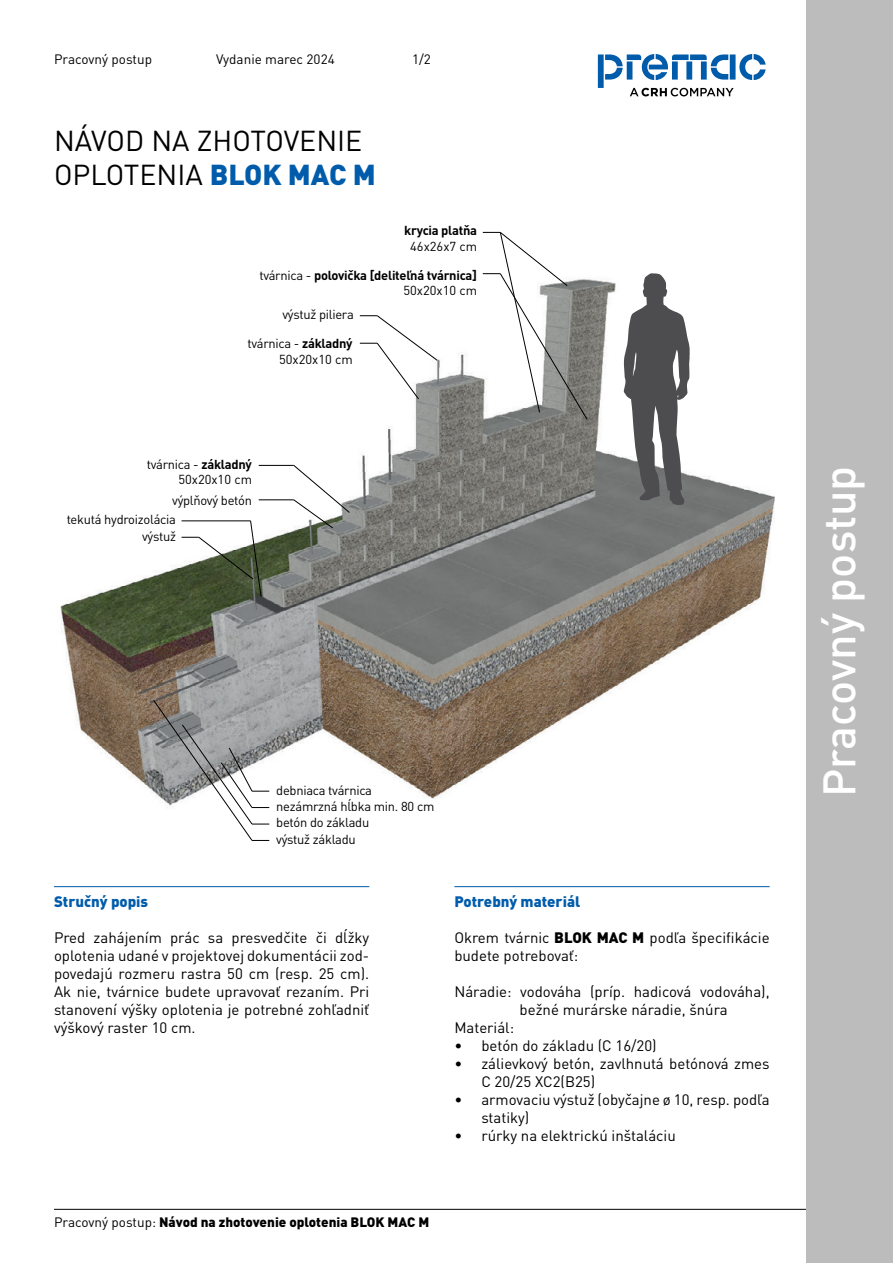
<style>
.page{position:relative;width:893px;height:1263px;background:#fff}
.page>*{position:absolute;margin:0;border:0;box-sizing:border-box;transform-origin:0 0}
.t1{font:500 45px "DIN Pro";color:#fff}
.t2{font:28.5px/34.2px "DIN Pro";color:#000}
.t3{font:15px/18px "DIN Pro";color:#000}
.t4{font:900 15px "DIN Pro";color:#005cab}
.t5{font:900 13.5px "DIN Pro";color:#000}
.t6{font:13.5px "DIN Pro";color:#000}
.t7{font:12.9px/16.2px "DIN Pro";letter-spacing:-.02em;color:#000}
.t8{font:12.9px/15.5px "DIN Pro";color:#000;text-align:right}
.t9{font:700 12.9px/15.5px "DIN Pro";letter-spacing:-.02em;color:#000;text-align:right}
.s1{font-weight:900;color:#005cab}
.s2{font-weight:400}
.s3{font-weight:700}
.s4{font-weight:900}
</style>
<div class="page">
<svg style="left:598px;top:54px;width:168px;height:42px"></svg>
<hr style="left:54px;top:1209px;width:785px;height:1px;background:#000">
<div style="left:806px;top:0;width:87px;height:1263px;background:#bbbcbb"></div>
<hr style="left:54px;top:886px;width:315px;height:1px;background:#005cab">
<hr style="left:454px;top:886px;width:316px;height:1px;background:#005cab">
<img style="left:60px;top:231px;width:714px;height:610px">
<svg style="left:153px;top:700px;width:116px;height:141px"></svg>
<svg style="left:182px;top:520px;width:79px;height:77px"></svg>
<hr style="left:259px;top:500px;width:35px;height:1px;background:#000">
<hr style="left:259px;top:465px;width:35px;height:1px;background:#000">
<svg style="left:293px;top:465px;width:57px;height:63px"></svg>
<svg style="left:360px;top:315px;width:78px;height:84px"></svg>
<svg style="left:483px;top:232px;width:104px;height:188px"></svg>
<svg style="left:623px;top:273px;width:67px;height:232px"></svg>
<p class="t6" style="left:54px;top:50px;width:100px">Pracovný postup</p>
<p class="t6" style="left:216px;top:50px;width:120px">Vydanie marec 2024</p>
<p class="t6" style="left:412px;top:50px;width:20px">1/2</p>
<h2 class="t2" style="left:54px;top:123px;width:323px">NÁVOD NA ZHOTOVENIE<br>OPLOTENIA <span class="s1">BLOK MAC M</span></h2>
<p class="t9" style="left:404px;top:222px;width:74px">krycia platňa</p>
<p class="t8" style="left:410px;top:238px;width:68px">46x26x7 cm</p>
<p class="t9" style="left:259px;top:267px;width:219px"><span class="s2">tvárnica -</span> polovička [deliteľná tvárnica]<br><span class="s2">50x20x10 cm</span></p>
<p class="t7" style="left:282px;top:305px;width:73px">výstuž piliera</p>
<p class="t8" style="left:247px;top:335px;width:107px">tvárnica - <span class="s3">základný<br></span>50x20x10 cm</p>
<p class="t8" style="left:147px;top:456px;width:107px">tvárnica - <span class="s3">základný<br></span>50x20x10 cm</p>
<p class="t7" style="left:67px;top:490px;width:187px;line-height:19.2px;text-indent:105px">výplňový betón tekutá hydroizolácia</p>
<p class="t7" style="left:142px;top:528px;width:35px">výstuž</p>
<p class="t7" style="left:276px;top:782px;width:160px">debniaca tvárnica nezámrzná hĺbka min. 80 cm betón do základu<br>výstuž základu</p>
<p class="t4" style="left:54px;top:891px;width:96px">Stručný popis</p>
<p class="t3" style="left:54px;top:927px;width:317px;text-align:justify">Pred zahájením prác sa presvedčite či dĺžky oplotenia udané v projektovej dokumentácii zod&shy;povedajú rozmeru rastra 50 cm (resp. 25 cm).<br>Ak nie, tvárnice budete upravovať rezaním. Pri stanovení výšky oplotenia je potrebné zohľadniť výškový raster 10 cm.</p>
<p class="t4" style="left:454px;top:891px;width:127px">Potrebný materiál</p>
<p class="t3" style="left:454px;top:927px;width:317px">Okrem tvárnic <span class="s4">BLOK MAC M</span> podľa špecifikácie budete potrebovať:</p>
<p class="t3" style="left:454px;top:981px;width:317px">Náradie: vodováha (príp. hadicová vodováha),</p>
<p class="t3" style="left:520px;top:999px;width:210px">bežné murárske náradie, šnúra</p>
<p class="t3" style="left:454px;top:1017px;width:61px">Materiál:</p>
<p class="t3" style="left:454px;top:1035px;width:204px">• betón do základu (C 16/20)</p>
<p class="t3" style="left:481px;top:1053px;width:290px;text-indent:-27px">• zálievkový betón, zavlhnutá betónová zmes<br>C 20/25 XC2(B25)</p>
<p class="t3" style="left:481px;top:1089px;width:290px;text-indent:-27px">• armovaciu výstuž (obyčajne ø 10, resp. podľa statiky)</p>
<p class="t3" style="left:454px;top:1125px;width:223px">• rúrky na elektrickú inštaláciu</p>
<p class="t5" style="left:54px;top:1213px;width:377px"><span class="s2">Pracovný postup:</span> Návod na zhotovenie oplotenia BLOK MAC M</p>
<h1 class="t1" style="left:809px;top:797px;width:333px;rotate:-90deg">Pracovný postup</h1>
</div>
